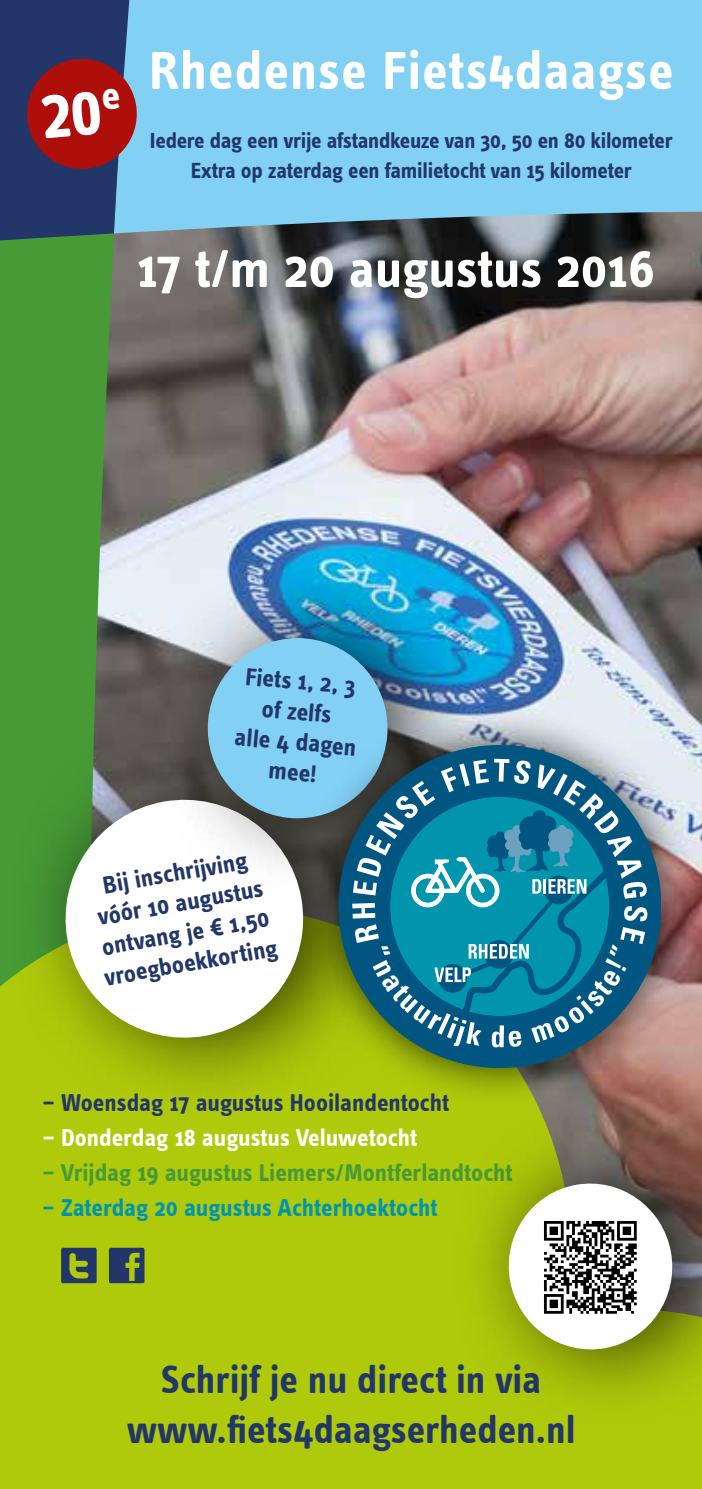
<style>
.page{position:relative;width:702px;height:1489px;background:#fff}
.page>*{position:absolute;margin:0;border:0;box-sizing:border-box;transform-origin:0 0}
.t1{font:63px "Social Logos";color:#233669}
.t2{font:55px "Info Text Bold Tf";letter-spacing:.02em;color:#fff}
.t3{font:700 55px "Info Text";letter-spacing:-.005em;color:#fff}
.t4{font:700 40px/50px "Info Text";color:#233669;text-align:center}
.t5{font:700 25.25px/30.5px "Info Text";color:#233669;text-align:center}
.t6{font:700 25px "Info Text";letter-spacing:-.005em;color:#479a36}
.t7{font:700 25px "Info Text";color:#233669}
.t8{font:700 25px "Info Text";letter-spacing:-.005em;color:#0095ad}
.t9{font:700 25px "Info Text";letter-spacing:-.005em;color:#fff}
.t10{font:700 22.5px/30px "Info Text";letter-spacing:-.01em;color:#233669;text-align:center}
</style>
<div class="page">
<img style="left:128px;top:233px;width:574px;height:673px">
<div style="left:108px;top:0;width:594px;height:45px;background:#83d0f5"></div>
<svg style="left:0;top:243px;width:128px;height:663px;background:#519443"></svg>
<svg style="left:139px;top:45px;width:563px;height:188px;background:#7fc6e9"></svg>
<div style="left:0;top:906px;width:702px;height:582px;background:#afca0b"></div>
<div style="left:10px;top:722px;width:391px;height:392px;background:#000;opacity:.75"></div>
<svg style="left:56px;top:790px;width:148px;height:257px"></svg>
<div style="left:152px;top:561px;width:333px;height:333px;background:#000;opacity:.75"></div>
<div style="left:300px;top:706px;width:400px;height:400px;background:#000;opacity:.75"></div>
<div style="left:339px;top:745px;width:321px;height:322px;background:#005681;border-radius:50%"></div>
<img style="left:204px;top:634px;width:443px;height:413px">
<div style="left:454px;top:1107px;width:248px;height:318px;background:#000;opacity:.75"></div>
<svg style="left:502px;top:1176px;width:177px;height:179px"></svg>
<svg style="left:0;top:0;width:139px;height:243px;background:#543c5a"></svg>
<h2 class="t2" style="left:149px;top:39px;width:526px">Rhedense Fiets4daagse</h2>
<p class="t10" style="left:150px;top:125px;width:524px">Iedere dag een vrije afstandkeuze van 30, 50 en 80 kilometer<br>Extra op zaterdag een familietocht van 15 kilometer</p>
<h2 class="t3" style="left:137px;top:237px;width:519px">17 t/m 20 augustus 2016</h2>
<p class="t5" style="left:241px;top:661px;width:123px;rotate:5deg">Fiets 1, 2, 3 of zelfs<br>alle 4 dagen mee!</p>
<p class="t5" style="left:86px;top:873px;width:177px;rotate:-10deg">Bij inschrijving vóór 10 augustus ontvang je € 1,50 vroegboekkorting</p>
<p class="t7" style="left:43px;top:1087px;width:408px">– Woensdag 17 augustus Hooilandentocht</p>
<p class="t9" style="left:43px;top:1122px;width:376px">– Donderdag 18 augustus Veluwetocht</p>
<p class="t6" style="left:43px;top:1157px;width:471px">– Vrijdag 19 augustus Liemers/Montferlandtocht</p>
<p class="t8" style="left:43px;top:1192px;width:396px">– Zaterdag 20 augustus Achterhoektocht</p>
<h1 class="t1" style="left:55px;top:1237px;width:97px">LC</h1>
<h3 class="t4" style="left:127px;top:1354px;width:450px">Schrijf je nu direct in via www.fiets4daagserheden.nl</h3>
</div>
